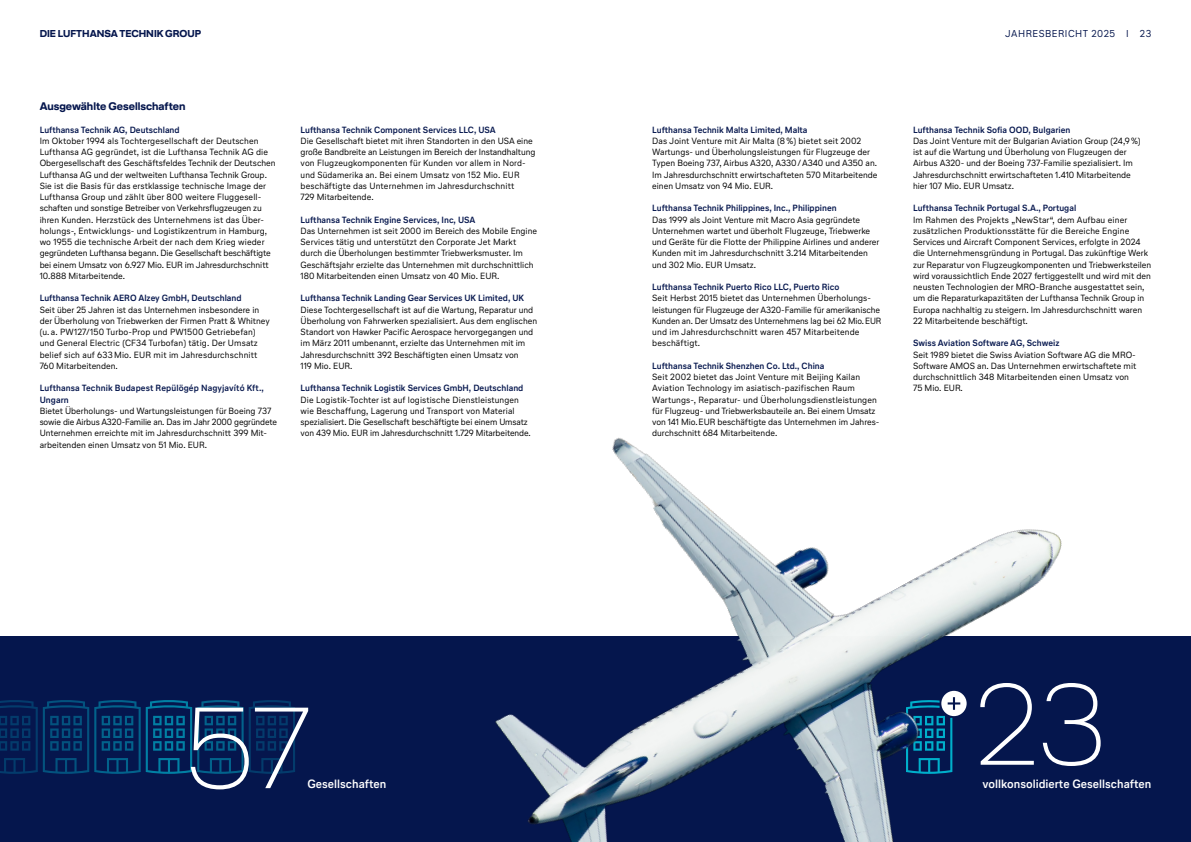
<style>
.page{position:relative;width:1191px;height:842px;background:#fff}
.page>*{position:absolute;margin:0;border:0;box-sizing:border-box;transform-origin:0 0}
.t1{font:100 115px "Lufthansa Head";color:#fff}
.t2{font:700 12px "Lufthansa Text";color:#fff}
.Copy_9_11_25{font:700 11px "Lufthansa Head";color:#05164d}
.t3{font:700 10px "Lufthansa Head";color:#05164d}
.t4{font:10px "Lufthansa Text";letter-spacing:.05em;color:#05164d}
.Copy_9_11_25-2{font:9px/11.2px "Lufthansa Text";color:#000}
.Subheadline_9_11_25_ohne_Abstand_danach{font:700 9px/11.2px "Lufthansa Text";color:#05164d}
.Subheadline_9_11_25_ohne_Abstand_danach-2{font:9px/11.2px "Lufthansa Text";color:#000}
.s1{font-weight:700;color:#05164d}
</style>
<div class="page">
<svg style="left:0;top:699px;width:26px;height:75px;background:#042257"></svg>
<img style="left:26px;top:437px;width:1165px;height:405px">
<p class="t3" style="left:40px;top:26px;width:163px">DIE LUFTHANSA TECHNIK GROUP</p>
<p class="t4" style="left:1005px;top:27px;width:147px">JAHRESBERICHT 2025 I 23</p>
<p class="Copy_9_11_25" style="left:40px;top:98px;width:147px">Ausgewählte Gesellschaften</p>
<p class="Subheadline_9_11_25_ohne_Abstand_danach" style="left:40px;top:124px;width:141px">Lufthansa Technik AG, Deutschland</p>
<p class="Copy_9_11_25-2" style="left:40px;top:135px;width:237px">Im Oktober 1994 als Tochtergesellschaft der Deutschen Lufthansa AG gegründet, ist die Lufthansa Technik AG die Obergesellschaft des Geschäftsfeldes Technik der Deutschen Lufthansa AG und der weltweiten Lufthansa Technik Group.<br>Sie ist die Basis für das erstklassige technische Image der Lufthansa Group und zählt über 800 weitere Fluggesell&shy;schaften und sonstige Betreiber von Verkehrsflugzeugen zu ihren Kunden. Herzstück des Unternehmens ist das Über&shy;holungs-, Entwicklungs- und Logistikzentrum in Hamburg, wo 1955 die technische Arbeit der nach dem Krieg wieder gegründeten Lufthansa begann. Die Gesellschaft beschäftigte bei einem Umsatz von 6.927 Mio. EUR im Jahresdurchschnitt 10.888 Mitarbeitende.</p>
<p class="Subheadline_9_11_25_ohne_Abstand_danach" style="left:40px;top:292px;width:203px">Lufthansa Technik AERO Alzey GmbH, Deutschland</p>
<p class="Copy_9_11_25-2" style="left:40px;top:303px;width:232px">Seit über 25 Jahren ist das Unternehmen insbesondere in der Überholung von Triebwerken der Firmen Pratt &amp; Whitney (u. a. PW127/150 Turbo-Prop und PW1500 Getriebefan) und General Electric (CF34 Turbofan) tätig. Der Umsatz belief sich auf 633 Mio. EUR mit im Jahresdurchschnitt 760 Mitarbeitenden.</p>
<p class="Subheadline_9_11_25_ohne_Abstand_danach" style="left:40px;top:382px;width:226px">Lufthansa Technik Budapest Repülögép Nagyjavító Kft.,<br>Ungarn</p>
<p class="Copy_9_11_25-2" style="left:40px;top:405px;width:239px">Bietet Überholungs- und Wartungsleistungen für Boeing 737 sowie die Airbus A320-Familie an. Das im Jahr 2000 gegründete Unternehmen erreichte mit im Jahresdurchschnitt 399 Mit&shy;arbeitenden einen Umsatz von 51 Mio. EUR.</p>
<p class="Subheadline_9_11_25_ohne_Abstand_danach" style="left:300px;top:124px;width:197px">Lufthansa Technik Component Services LLC, USA</p>
<p class="Copy_9_11_25-2" style="left:300px;top:135px;width:236px">Die Gesellschaft bietet mit ihren Standorten in den USA eine große Bandbreite an Leistungen im Bereich der Instandhaltung von Flugzeugkomponenten für Kunden vor allem in Nord&shy;und Südamerika an. Bei einem Umsatz von 152 Mio. EUR beschäftigte das Unternehmen im Jahresdurchschnitt<br>729 Mitarbeitende.</p>
<p class="Subheadline_9_11_25_ohne_Abstand_danach-2" style="left:300px;top:214px;width:238px"><span class="s1">Lufthansa Technik Engine Services, Inc, USA<br></span>Das Unternehmen ist seit 2000 im Bereich des Mobile Engine Services tätig und unterstützt den Corporate Jet Markt durch die Überholungen bestimmter Triebwerksmuster. Im Geschäftsjahr erzielte das Unternehmen mit durchschnittlich 180 Mitarbeitenden einen Umsatz von 40 Mio. EUR.</p>
<p class="Subheadline_9_11_25_ohne_Abstand_danach" style="left:300px;top:292px;width:225px">Lufthansa Technik Landing Gear Services UK Limited, UK</p>
<p class="Copy_9_11_25-2" style="left:300px;top:304px;width:238px">Diese Tochtergesellschaft ist auf die Wartung, Reparatur und Überholung von Fahrwerken spezialisiert. Aus dem englischen Standort von Hawker Pacific Aerospace hervorgegangen und im März 2011 umbenannt, erzielte das Unternehmen mit im Jahresdurchschnitt 392 Beschäftigten einen Umsatz von<br>119 Mio. EUR.</p>
<p class="Subheadline_9_11_25_ohne_Abstand_danach" style="left:300px;top:382px;width:224px">Lufthansa Technik Logistik Services GmbH, Deutschland</p>
<p class="Copy_9_11_25-2" style="left:300px;top:394px;width:232px">Die Logistik-Tochter ist auf logistische Dienstleistungen wie Beschaffung, Lagerung und Transport von Material spezialisiert. Die Gesellschaft beschäftigte bei einem Umsatz von 439 Mio. EUR im Jahresdurchschnitt 1.729 Mitarbeitende.</p>
<p class="t1" style="left:185px;top:670px;width:126px">57</p>
<p class="t2" style="left:307px;top:776px;width:80px">Gesellschaften</p>
<p class="Subheadline_9_11_25_ohne_Abstand_danach" style="left:652px;top:124px;width:157px">Lufthansa Technik Malta Limited, Malta</p>
<p class="Copy_9_11_25-2" style="left:652px;top:135px;width:227px">Das Joint Venture mit Air Malta (8%) bietet seit 2002<br>Wartungs- und Überholungsleistungen für Flugzeuge der Typen Boeing 737, Airbus A320, A330/A340 und A350 an.<br>Im Jahresdurchschnitt erwirtschafteten 570 Mitarbeitende einen Umsatz von 94 Mio. EUR.</p>
<p class="Subheadline_9_11_25_ohne_Abstand_danach" style="left:652px;top:202px;width:186px">Lufthansa Technik Philippines, Inc., Philippinen</p>
<p class="Copy_9_11_25-2" style="left:652px;top:214px;width:229px">Das 1999 als Joint Venture mit Macro Asia gegründete Unternehmen wartet und überholt Flugzeuge, Triebwerke und Geräte für die Flotte der Philippine Airlines und anderer Kunden mit im Jahresdurchschnitt 3.214 Mitarbeitenden und 302 Mio. EUR Umsatz.</p>
<p class="Subheadline_9_11_25_ohne_Abstand_danach" style="left:652px;top:281px;width:189px">Lufthansa Technik Puerto Rico LLC, Puerto Rico</p>
<p class="Copy_9_11_25-2" style="left:652px;top:292px;width:231px">Seit Herbst 2015 bietet das Unternehmen Überholungs&shy;leistungen für Flugzeuge der A320-Familie für amerikanische Kunden an. Der Umsatz des Unternehmens lag bei 62 Mio.EUR und im Jahresdurchschnitt waren 457 Mitarbeitende beschäftigt.</p>
<p class="Subheadline_9_11_25_ohne_Abstand_danach" style="left:652px;top:360px;width:174px">Lufthansa Technik Shenzhen Co. Ltd., China</p>
<p class="Copy_9_11_25-2" style="left:652px;top:371px;width:229px">Seit 2002 bietet das Joint Venture mit Beijing Kailan Aviation Technology im asiatisch-pazifischen Raum Wartungs-, Reparatur- und Überholungsdienstleistungen für Flugzeug- und Triebwerksbauteile an. Bei einem Umsatz von 141 Mio.EUR beschäftigte das Unternehmen im Jahres&shy;durchschnitt 684 Mitarbeitende.</p>
<p class="Subheadline_9_11_25_ohne_Abstand_danach" style="left:913px;top:124px;width:159px">Lufthansa Technik Sofia OOD, Bulgarien</p>
<p class="Copy_9_11_25-2" style="left:913px;top:135px;width:229px">Das Joint Venture mit der Bulgarian Aviation Group (24,9%) ist auf die Wartung und Überholung von Flugzeugen der Airbus A320- und der Boeing 737-Familie spezialisiert. Im Jahresdurchschnitt erwirtschafteten 1.410 Mitarbeitende hier 107 Mio. EUR Umsatz.</p>
<p class="Copy_9_11_25-2" style="left:913px;top:202px;width:240px"><span class="s1">Lufthansa Technik Portugal S.A., Portugal<br></span>Im Rahmen des Projekts „NewStar“, dem Aufbau einer zusätzlichen Produktionsstätte für die Bereiche Engine Services und Aircraft Component Services, erfolgte in 2024 die Unternehmensgründung in Portugal. Das zukünftige Werk zur Reparatur von Flugzeugkomponenten und Triebwerksteilen wird voraussichtlich Ende 2027 fertiggestellt und wird mit den neusten Technologien der MRO-Branche ausgestattet sein, um die Reparaturkapazitäten der Lufthansa Technik Group in Europa nachhaltig zu steigern. Im Jahresdurchschnitt waren 22 Mitarbeitende beschäftigt.</p>
<p class="Copy_9_11_25-2" style="left:913px;top:337px;width:225px"><span class="s1">Swiss Aviation Software AG, Schweiz<br></span>Seit 1989 bietet die Swiss Aviation Software AG die MRO-Software AMOS an. Das Unternehmen erwirtschaftete mit durchschnittlich 348 Mitarbeitenden einen Umsatz von 75 Mio. EUR.</p>
<p class="t1" style="left:975px;top:647px;width:133px">23</p>
<p class="t2" style="left:982px;top:776px;width:170px">vollkonsolidierte Gesellschaften</p>
</div>
